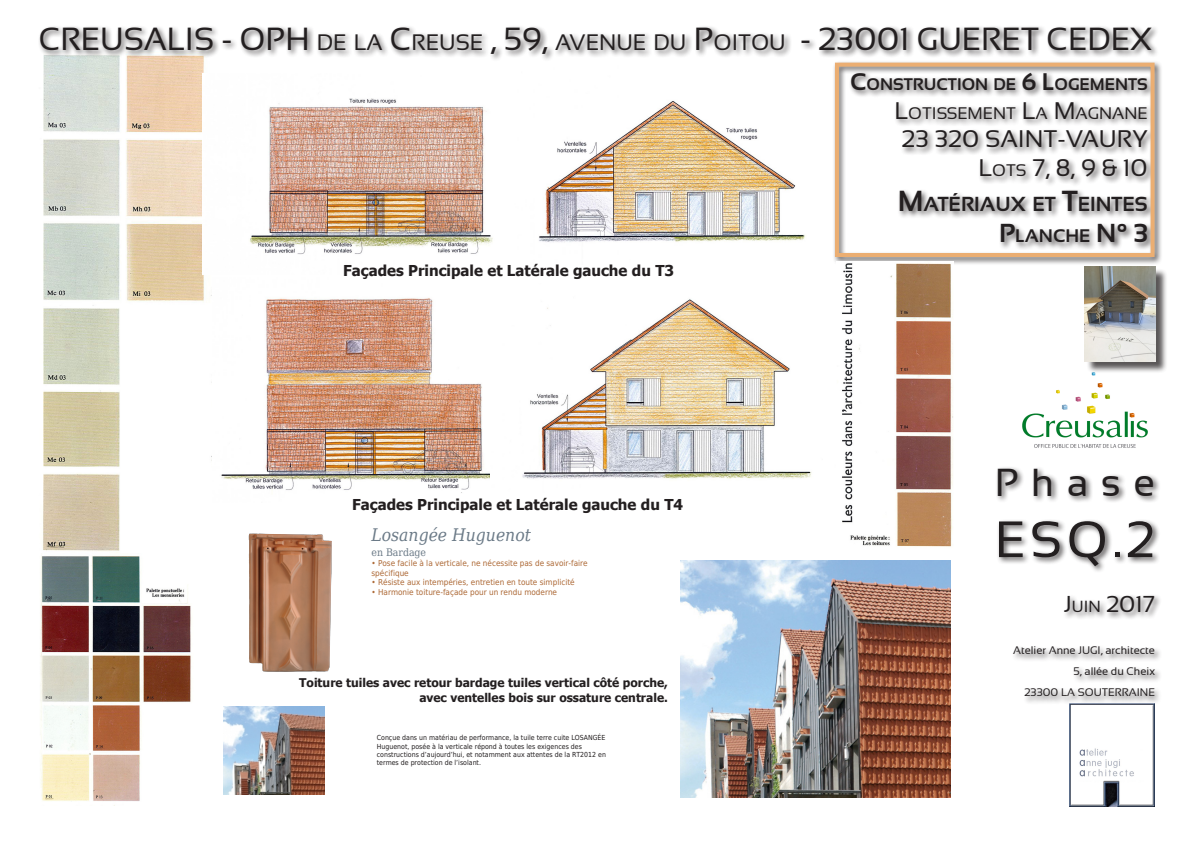
<style>
.page{position:relative;width:1191px;height:842px;background:#fff}
.page>*{position:absolute;margin:0;border:0;box-sizing:border-box;transform-origin:0 0}
.t1{font:51px "Sansation";color:#231f20}
.t2{font:39px "Sansation";letter-spacing:.32em;color:#231f20}
.t3{font:32px "Sansation";color:#231f20}
.t4{font:24px "Sansation";color:#231f20}
.t5{font:23px "Sansation";color:#231f20}
.t6{font:700 20.3px "Sansation";color:#231f20}
.t7{font:700 18.2px "Sansation";color:#231f20}
.t8{font:italic 17.4px "DejaVu Serif Condensed";color:#6b7a87}
.t9{font:700 16.8px "Sansation";color:#231f20}
.t10{font:16.8px "Sansation";color:#231f20}
.t11{font:700 15px "Tahoma";color:#231f20}
.t12{font:700 12px "Tahoma";color:#231f20}
.t13{font:11px "Sansation";color:#231f20}
.t14{font:10.4px "DejaVu Serif Condensed";color:#6b7a87}
.t15{font:8.1px/9.7px "DejaVu Sans Condensed";color:#ad6936}
.t16{font:6.9px/8.3px "DejaVu Sans Condensed";color:#231f20}
.s1{font-size:22.4px}
.s2{font-size:24px}
.s3{font-size:16.8px}
.s4{font-size:29px}
.s5{font-size:26px}
.s6{font-size:16.1px}
</style>
<div class="page">
<img style="left:211px;top:295px;width:279px;height:198px">
<img style="left:42px;top:62px;width:162px;height:491px">
<img style="left:202px;top:73px;width:291px;height:202px">
<img style="left:539px;top:101px;width:267px;height:141px">
<img style="left:522px;top:299px;width:290px;height:180px">
<img style="left:1022px;top:373px;width:126px;height:75px">
<div style="left:38px;top:25px;width:1121px;height:37px;background:#231f20;opacity:.75"></div>
<div style="left:995px;top:466px;width:167px;height:239px;background:#231f20;opacity:.75"></div>
<img style="left:1069px;top:703px;width:85px;height:103px">
<div style="left:832px;top:60px;width:330px;height:205px;background:#231f20;opacity:.75"></div>
<div style="left:835px;top:63px;width:319px;height:194px;border:4px solid #ebae72"></div>
<div style="left:1086px;top:268px;width:81px;height:105px;background:#231f20;opacity:.75"></div>
<img style="left:1084px;top:266px;width:71px;height:95px">
<img style="left:836px;top:262px;width:117px;height:285px">
<img style="left:40px;top:556px;width:151px;height:250px">
<img style="left:680px;top:561px;width:270px;height:236px">
<img style="left:248px;top:533px;width:84px;height:139px">
<img style="left:223px;top:706px;width:101px;height:89px">
<p class="t3" style="left:39px;top:21px;width:388px">CREUSALIS - OPH <span class="s1">DE LA</span> C<span class="s1">REUSE</span></p>
<p class="t3" style="left:490px;top:21px;width:663px">, 59, <span class="s1">AVENUE DU</span> P<span class="s1">OITOU</span> - 23001 GUERET CEDEX</p>
<p class="t11" style="left:343px;top:260px;width:332px">Façades Principale et Latérale gauche du T3</p>
<p class="t11" style="left:352px;top:494px;width:332px">Façades Principale et Latérale gauche du T4</p>
<p class="t8" style="left:371px;top:520px;width:161px">Losangée Huguenot</p>
<p class="t14" style="left:371px;top:543px;width:56px">en Bardage</p>
<p class="t15" style="left:371px;top:558px;width:218px">• Pose facile à la verticale, ne nécessite pas de savoir-faire spécifique</p>
<p class="t15" style="left:371px;top:577px;width:205px">• Résiste aux intempéries, entretien en toute simplicité</p>
<p class="t15" style="left:371px;top:587px;width:187px">• Harmonie toiture-façade pour un rendu moderne</p>
<p class="t12" style="left:299px;top:674px;width:370px">Toiture tuiles avec retour bardage tuiles vertical côté porche,</p>
<p class="t12" style="left:419px;top:689px;width:250px">avec ventelles bois sur ossature centrale.</p>
<p class="t16" style="left:377px;top:733px;width:231px">Conçue dans un matériau de performance, la tuile terre cuite LOSANGÉE Huguenot, posée à la verticale répond à toutes les exigences des constructions d’aujourd’hui, et notamment aux attentes de la RT2012 en termes de protection de l’isolant.</p>
<p class="t9" style="left:850px;top:75px;width:299px"><span class="s2">C</span>ONSTRUCTION DE <span class="s2">6 L</span>OGEMENTS</p>
<p class="t10" style="left:894px;top:103px;width:47px"><span class="s2">L</span>OTISSE</p>
<p class="t10" style="left:967px;top:103px;width:179px">MENT <span class="s2">L</span>A <span class="s2">M</span>AGNANE</p>
<p class="t4" style="left:901px;top:126px;width:247px">23 320 SAINT-VAURY</p>
<p class="t4" style="left:978px;top:154px;width:171px">L<span class="s3">OTS</span> 7, 8, 9 &amp; 10</p>
<p class="t6" style="left:897px;top:193px;width:251px"><span class="s4">M</span> ATÉRIAUX ET <span class="s4">T</span>EINTES</p>
<p class="t7" style="left:999px;top:226px;width:150px"><span class="s5">P</span>LANCHE <span class="s5">N° 3</span></p>
<p class="t2" style="left:994px;top:461px;width:162px">Phase</p>
<p class="t1" style="left:994px;top:511px;width:162px">ESQ.2</p>
<p class="t5" style="left:1064px;top:591px;width:92px">J<span class="s6">UI N</span> 2017</p>
<p class="t13" style="left:1013px;top:644px;width:143px">Atelier Anne JUGI, architecte</p>
<p class="t13" style="left:1073px;top:665px;width:83px">5, allée du Cheix</p>
<p class="t13" style="left:1024px;top:686px;width:132px">23300 LA SOUTERRAINE</p>
</div>
